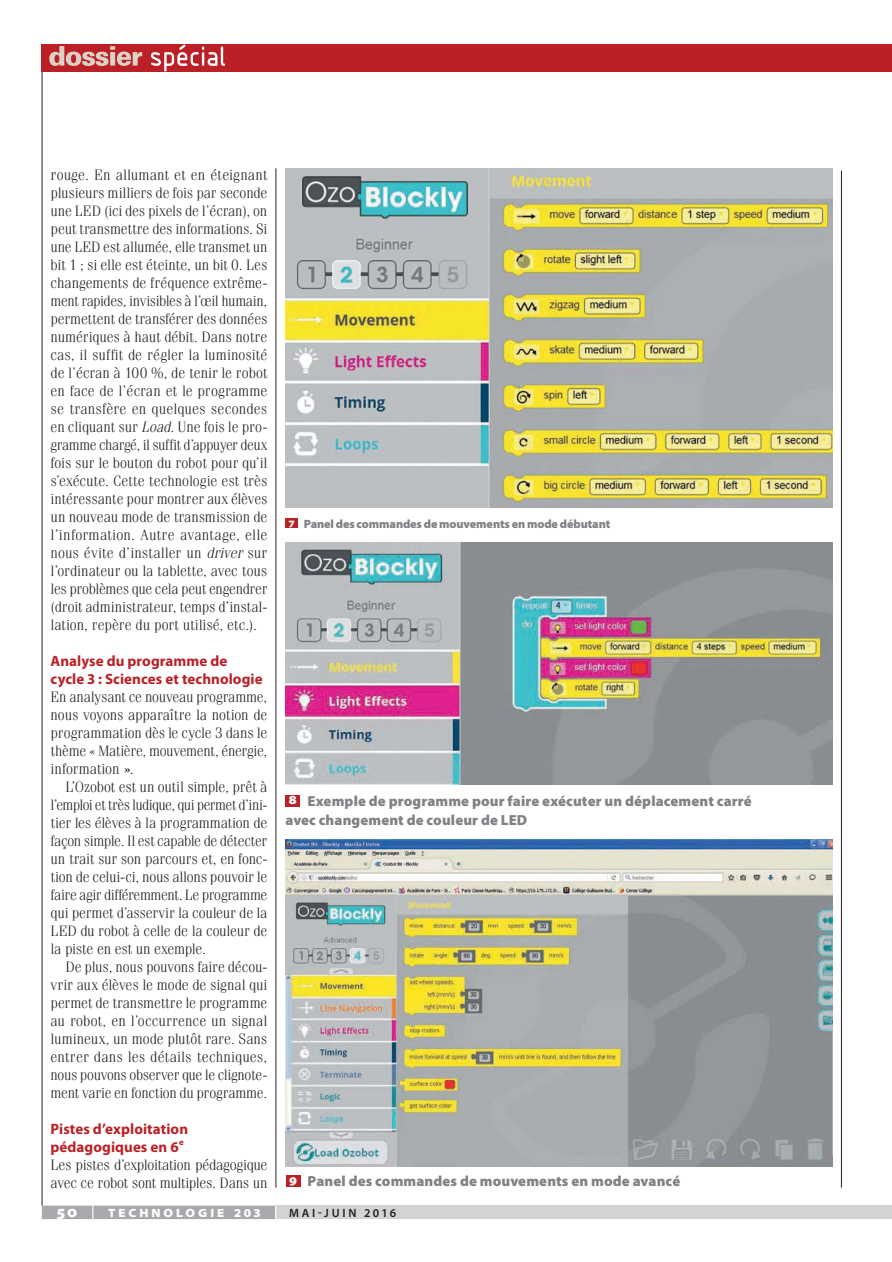
<style>
.page{position:relative;width:892px;height:1262px;background:#fff}
.page>*{position:absolute;margin:0;border:0;box-sizing:border-box;transform-origin:0 0}
.t1{font:900 semi-expanded 16.5px "Myriad Pro";color:#fff}
.t2{font:300 15px/18px "Fenice Std";letter-spacing:-.015em;color:#231f20;text-align:justify}
.t3{font:700 15px/18px "Myriad Pro";color:#ba2025}
.t4{font:900 14.7px/18.3px "Myriad Pro";letter-spacing:.01em;color:#808285}
.t5{font:900 12px "Myriad Pro";letter-spacing:-.01em;color:#808285}
.t6{font:900 semi-expanded 12px "Myriad Pro";letter-spacing:.24em;color:#fff}
.t7{font:600 12px "Myriad Pro";letter-spacing:.23em;color:#231f20}
.t8{font:700 8.7px "Myriad Pro";color:#ba2025}
.s1{font-style:italic}
.s2{font-weight:700}
</style>
<div class="page">
<hr style="left:42px;top:72px;width:1px;height:1134px;background:#231f20">
<hr style="left:841px;top:171px;width:1px;height:1017px;background:#231f20">
<div style="left:276px;top:1206px;width:616px;height:13px;background:#d2d3d4"></div>
<div style="left:42px;top:1206px;width:233px;height:13px;background:#a8a9ac"></div>
<div style="left:42px;top:45px;width:850px;height:27px;background:#ba2025"></div>
<svg style="left:49px;top:46px;width:93px;height:20px"></svg>
<svg style="left:150px;top:44px;width:76px;height:28px"></svg>
<hr style="left:276px;top:168px;width:1px;height:1020px;background:#231f20">
<img style="left:286px;top:840px;width:547px;height:327px">
<div style="left:286px;top:1175px;width:15px;height:11px;background:#ba2025"></div>
<img style="left:286px;top:168px;width:546px;height:340px">
<div style="left:286px;top:518px;width:12px;height:10px;background:#ba2025"></div>
<div style="left:285px;top:795px;width:15px;height:11px;background:#ba2025"></div>
<img style="left:286px;top:543px;width:547px;height:242px">
<p class="t2" style="left:51px;top:167px;width:219px">rouge. En allumant et en éteignant plusieurs milliers de fois par seconde une LED (ici des pixels de l’écran), on peut transmettre des informations. Si une LED est allumée, elle transmet un bit 1 ; si elle est éteinte, un bit 0. Les changements de fréquence extrême&shy;ment rapides, invisibles à l’œil humain, permettent de transférer des données numériques à haut débit. Dans notre cas, il suffit de régler la luminosité de l’écran à 100 %, de tenir le robot en face de l’écran et le programme se transfère en quelques secondes en cliquant sur <span class="s1">Load</span>. Une fois le pro&shy;gramme chargé, il suffit d’appuyer deux fois sur le bouton du robot pour qu’il s’exécute. Cette technologie est très intéressante pour montrer aux élèves un nouveau mode de transmission de l’information. Autre avantage, elle nous évite d’installer un <span class="s1">driver</span> sur l’ordinateur ou la tablette, avec tous les problèmes que cela peut engendrer (droit administrateur, temps d’instal&shy;lation, repère du port utilisé, etc.).</p>
<p class="t3" style="left:51px;top:653px;width:214px">Analyse du programme de cycle 3 : Sciences et technologie</p>
<p class="t2" style="left:51px;top:689px;width:218px">En analysant ce nouveau programme, nous voyons apparaître la notion de programmation dès le cycle 3 dans le thème « Matière, mouvement, énergie, information <span class="s2">»</span>.</p>
<p class="t2" style="left:51px;top:779px;width:218px;text-indent:15px">L’Ozobot est un outil simple, prêt à l’emploi et très ludique, qui permet d’ini&shy;tier les élèves à la programmation de façon simple. Il est capable de détecter un trait sur son parcours et, en fonc&shy;tion de celui-ci, nous allons pouvoir le faire agir différemment. Le programme qui permet d’asservir la couleur de la LED du robot à celle de la couleur de la piste en est un exemple.</p>
<p class="t2" style="left:51px;top:959px;width:218px;text-indent:15px">De plus, nous pouvons faire décou&shy;vrir aux élèves le mode de signal qui permet de transmettre le programme au robot, en l’occurrence un signal lumineux, un mode plutôt rare. Sans entrer dans les détails techniques, nous pouvons observer que le clignote&shy;ment varie en fonction du programme.</p>
<p class="t3" style="left:51px;top:1121px;width:139px">Pistes d’exploitation pédagogiques en 6</p>
<p class="t8" style="left:179px;top:1139px;width:6px">e</p>
<p class="t2" style="left:51px;top:1157px;width:219px">Les pistes d’exploitation pédagogique avec ce robot sont multiples. Dans un</p>
<p class="t5" style="left:289px;top:519px;width:323px"><sup>7</sup> Panel des commandes de mouvements en mode débutant</p>
<p class="t4" style="left:286px;top:794px;width:468px"><sup>8</sup> Exemple de programme pour faire exécuter un déplacement carré avec changement de couleur de LED</p>
<p class="t4" style="left:289px;top:1174px;width:393px"><sup>9</sup> Panel des commandes de mouvements en mode avancé</p>
<p class="t1" style="left:57px;top:1201px;width:22px">50</p>
<p class="t6" style="left:108px;top:1206px;width:154px">TECHNOLOGIE 203</p>
<p class="t7" style="left:289px;top:1208px;width:109px">MAI-JUIN 2016</p>
</div>
